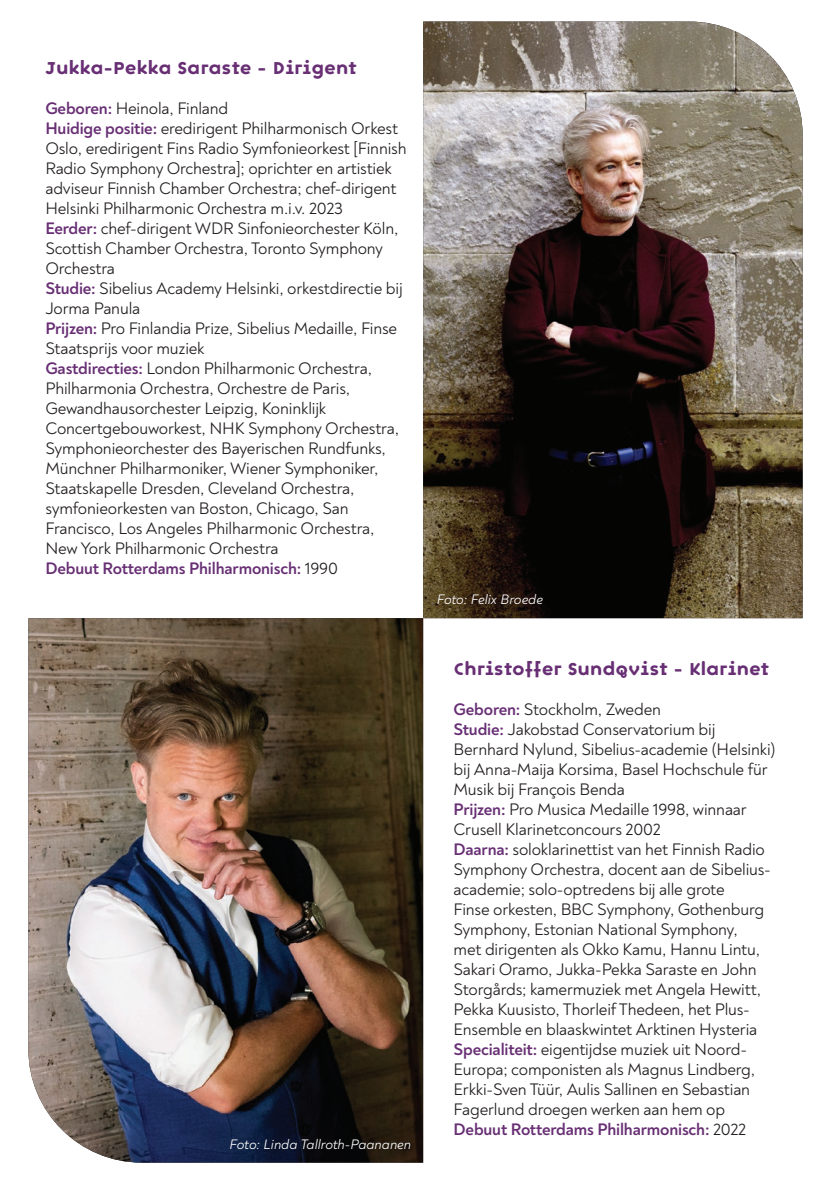
<style>
.page{position:relative;width:831px;height:1191px;background:#fff}
.page>*{position:absolute;margin:0;border:0;box-sizing:border-box;transform-origin:0 0}
.t1{font:20px "Rpho";letter-spacing:-.01em;color:#682f74}
.t2{font:17px/20px "Noah";letter-spacing:-.01em;color:#231f20}
.t3{font:700 17px "Noah";letter-spacing:-.01em;color:#682f74}
.t4{font:italic 14px "Noah";color:#fff}
.s1{font-weight:700;color:#682f74}
.s2{font-weight:400;color:#231f20}
</style>
<div class="page">
<hr style="left:830px;top:0;width:1px;height:1191px;background:#ebebe2">
<img style="left:423px;top:22px;width:379px;height:596px">
<img style="left:28px;top:618px;width:395px;height:544px">
<p class="t1" style="left:45px;top:56px;width:313px">Jukka-Pekka Saraste - Dirigent</p>
<p class="t2" style="left:45px;top:98px;width:185px"><span class="s1">Geboren:</span> Heinola, Finland</p>
<p class="t2" style="left:45px;top:118px;width:363px"><span class="s1">Huidige positie:</span> eredirigent Philharmonisch Orkest Oslo, eredirigent Fins Radio Symfonieorkest [Finnish Radio Symphony Orchestra]; oprichter en artistiek adviseur Finnish Chamber Orchestra; chef-dirigent Helsinki Philharmonic Orchestra m.i.v. 2023</p>
<p class="t2" style="left:45px;top:218px;width:354px"><span class="s1">Eerder:</span> chef-dirigent WDR Sinfonieorchester Köln,<br>Scottish Chamber Orchestra, Toronto Symphony<br>Orchestra</p>
<p class="t2" style="left:45px;top:278px;width:359px"><span class="s1">Studie:</span> Sibelius Academy Helsinki, orkestdirectie bij<br>Jorma Panula</p>
<p class="t2" style="left:45px;top:318px;width:353px"><span class="s1">Prijzen:</span> Pro Finlandia Prize, Sibelius Medaille, Finse<br>Staatsprijs voor muziek</p>
<p class="t2" style="left:45px;top:358px;width:355px"><span class="s1">Gastdirecties:</span> London Philharmonic Orchestra, Philharmonia Orchestra, Orchestre de Paris, Gewandhausorchester Leipzig, Koninklijk Concertgebouworkest, NHK Symphony Orchestra, Symphonieorchester des Bayerischen Rundfunks, Münchner Philharmoniker, Wiener Symphoniker, Staatskapelle Dresden, Cleveland Orchestra, symfonieorkesten van Boston, Chicago, San Francisco, Los Angeles Philharmonic Orchestra, New York Philharmonic Orchestra</p>
<p class="t3" style="left:45px;top:557px;width:294px">Debuut Rotterdams Philharmonisch: <span class="s2">1990</span></p>
<p class="t4" style="left:229px;top:1135px;width:183px">Foto: Linda Tallroth-Paananen</p>
<p class="t4" style="left:437px;top:591px;width:108px">Foto: Felix Broede</p>
<p class="t1" style="left:453px;top:657px;width:317px">Christoffer Sundqvist - Klarinet</p>
<p class="t2" style="left:453px;top:699px;width:209px"><span class="s1">Geboren:</span> Stockholm, Zweden</p>
<p class="t2" style="left:453px;top:719px;width:324px"><span class="s1">Studie:</span> Jakobstad Conservatorium bij Bernhard Nylund, Sibelius-academie (Helsinki) bij Anna-Maija Korsima, Basel Hochschule für Musik bij François Benda</p>
<p class="t2" style="left:453px;top:799px;width:295px"><span class="s1">Prijzen:</span> Pro Musica Medaille 1998, winnaar<br>Crusell Klarinetconcours 2002</p>
<p class="t2" style="left:453px;top:839px;width:319px"><span class="s1">Daarna:</span> soloklarinettist van het Finnish Radio Symphony Orchestra, docent aan de Sibelius&shy;academie; solo-optredens bij alle grote<br>Finse orkesten, BBC Symphony, Gothenburg Symphony, Estonian National Symphony,<br>met dirigenten als Okko Kamu, Hannu Lintu, Sakari Oramo, Jukka-Pekka Saraste en John Storgårds; kamermuziek met Angela Hewitt, Pekka Kuusisto, Thorleif Thedeen, het Plus-Ensemble en blaaskwintet Arktinen Hysteria</p>
<p class="t2" style="left:453px;top:1039px;width:303px"><span class="s1">Specialiteit:</span> eigentijdse muziek uit Noord-Europa; componisten als Magnus Lindberg, Erkki-Sven Tüür, Aulis Sallinen en Sebastian Fagerlund droegen werken aan hem op</p>
<p class="t3" style="left:453px;top:1119px;width:294px">Debuut Rotterdams Philharmonisch: <span class="s2">2022</span></p>
</div>
